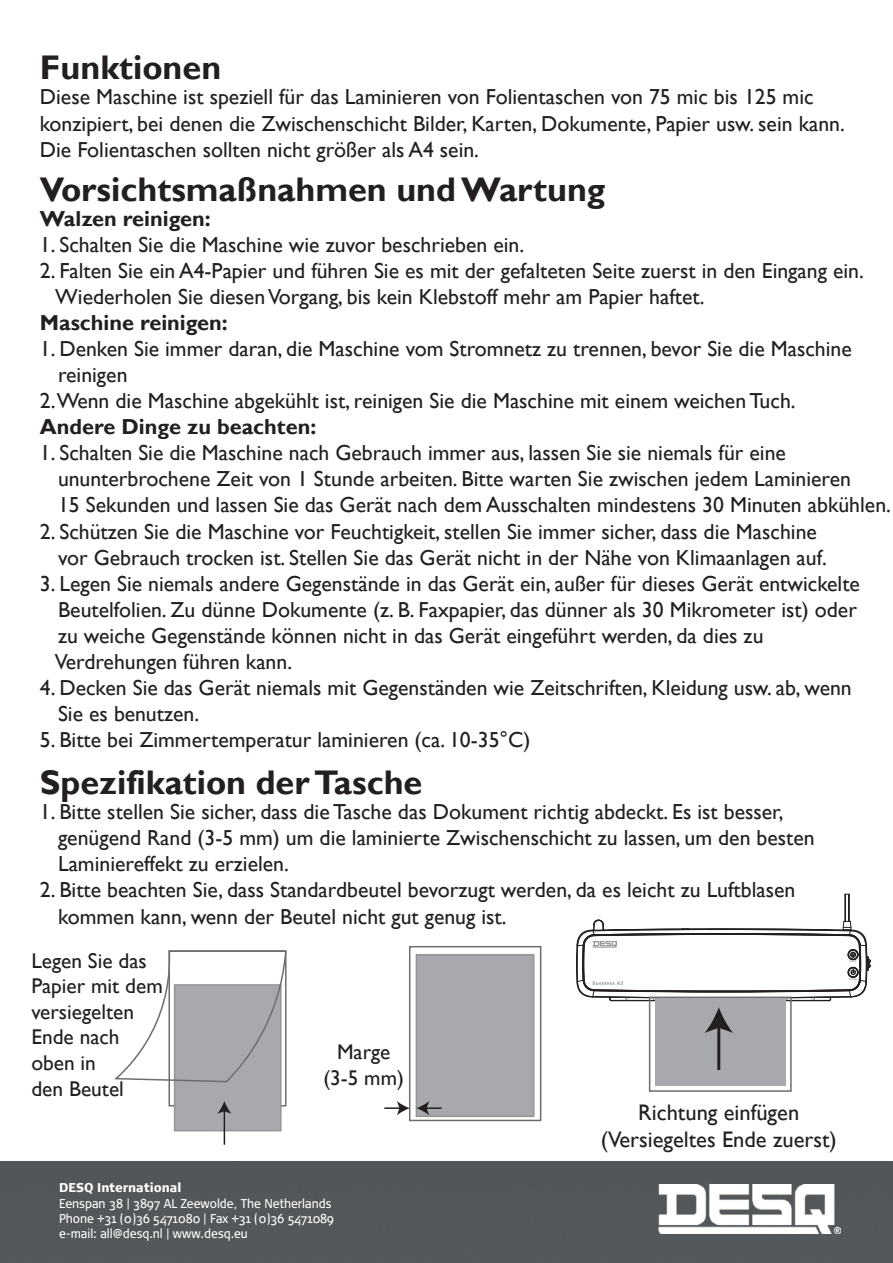
<style>
.page{position:relative;width:893px;height:1263px;background:#fff}
.page>*{position:absolute;margin:0;border:0;box-sizing:border-box;transform-origin:0 0}
.t1{font:700 34.2px "Gill Sans";color:#231f20}
.t2{font:22.5px/27px "Gill Sans";color:#231f20;text-align:center}
.t3{font:21.75px/26.1px "Gill Sans";color:#231f20}
.t4{font:700 21.75px "Gill Sans";color:#231f20}
.t5{font:21.3px/25.7px "Gill Sans";color:#231f20;text-align:center}
.t6{font:12.75px/15.3px "Signa Normal";color:#fff;scale:.9 1}
.t7{font:900 12.75px "Signa Normal";color:#fff;scale:.9 1}
.t8{font:700 2.25px "Signa Column";color:#99989b}
</style>
<div class="page">
<div style="left:409px;top:946px;width:132px;height:175px;border:2px solid #6c6d70"></div>
<div style="left:416px;top:954px;width:118px;height:163px;background:#a8a9ad;border:2px solid #939598"></div>
<svg style="left:384px;top:1101px;width:26px;height:14px"></svg>
<svg style="left:416px;top:1101px;width:26px;height:14px"></svg>
<div style="left:0;top:1161px;width:893px;height:102px;background:#53575a"></div>
<img style="left:658px;top:1184px;width:182px;height:49px">
<div style="left:649px;top:996px;width:143px;height:96px;border:2px solid #6c6d70"></div>
<div style="left:655px;top:998px;width:131px;height:88px;background:#a8a9ad"></div>
<hr style="left:717px;top:1025px;width:3px;height:45px;background:#231f20">
<svg style="left:576px;top:893px;width:295px;height:140px"></svg>
<div style="left:174px;top:984px;width:108px;height:147px;background:#a8a9ad;border:2px solid #939598"></div>
<hr style="left:224px;top:1110px;width:1px;height:35px;background:#231f20">
<svg style="left:217px;top:1101px;width:14px;height:13px"></svg>
<svg style="left:114px;top:950px;width:173px;height:134px"></svg>
<h1 class="t1" style="left:40px;top:47px;width:183px">Funktionen</h1>
<p class="t3" style="left:40px;top:84px;width:806px">Diese Maschine ist speziell für das Laminieren von Folientaschen von 75 mic bis 125 mic konzipiert, bei denen die Zwischenschicht Bilder, Karten, Dokumente, Papier usw. sein kann.<br>Die Folientaschen sollten nicht größer als A4 sein.</p>
<h1 class="t1" style="left:40px;top:169px;width:567px">Vorsichtsmaßnahmen und Wartung</h1>
<p class="t4" style="left:40px;top:205px;width:172px">Walzen reinigen:</p>
<p class="t3" style="left:40px;top:232px;width:486px">1. Schalten Sie die Maschine wie zuvor beschrieben ein.</p>
<p class="t3" style="left:55px;top:258px;width:810px;text-indent:-15px">2. Falten Sie ein A4-Papier und führen Sie es mit der gefalteten Seite zuerst in den Eingang ein.<br>Wiederholen Sie diesen Vorgang, bis kein Klebstoff mehr am Papier haftet.</p>
<p class="t4" style="left:40px;top:309px;width:189px">Maschine reinigen:</p>
<p class="t3" style="left:40px;top:336px;width:813px">1. Denken Sie immer daran, die Maschine vom Stromnetz zu trennen, bevor Sie die Maschine</p>
<p class="t3" style="left:58px;top:362px;width:71px">reinigen</p>
<p class="t3" style="left:40px;top:388px;width:757px">2.Wenn die Maschine abgekühlt ist, reinigen Sie die Maschine mit einem weichen Tuch.</p>
<p class="t4" style="left:40px;top:414px;width:278px">Andere Dinge zu beachten:</p>
<p class="t3" style="left:58px;top:440px;width:834px;text-indent:-18px">1. Schalten Sie die Maschine nach Gebrauch immer aus, lassen Sie sie niemals für eine ununterbrochene Zeit von 1 Stunde arbeiten. Bitte warten Sie zwischen jedem Laminieren<br>15 Sekunden und lassen Sie das Gerät nach dem Ausschalten mindestens 30 Minuten abkühlen.</p>
<p class="t3" style="left:58px;top:519px;width:770px;text-indent:-18px">2. Schützen Sie die Maschine vor Feuchtigkeit, stellen Sie immer sicher, dass die Maschine vor Gebrauch trocken ist. Stellen Sie das Gerät nicht in der Nähe von Klimaanlagen auf.</p>
<p class="t3" style="left:55px;top:571px;width:807px;text-indent:-15px">3. Legen Sie niemals andere Gegenstände in das Gerät ein, außer für dieses Gerät entwickelte Beutelfolien. Zu dünne Dokumente (z. B. Faxpapier, das dünner als 30 Mikrometer ist) oder zu weiche Gegenstände können nicht in das Gerät eingeführt werden, da dies zu Verdrehungen führen kann.</p>
<p class="t3" style="left:58px;top:675px;width:795px;text-indent:-18px">4. Decken Sie das Gerät niemals mit Gegenständen wie Zeitschriften, Kleidung usw. ab, wenn<br>Sie es benutzen.</p>
<p class="t3" style="left:40px;top:727px;width:492px">5. Bitte bei Zimmertemperatur laminieren (ca. 10-35°C)</p>
<h1 class="t1" style="left:40px;top:761px;width:384px">Spezifikation der Tasche</h1>
<p class="t3" style="left:58px;top:799px;width:758px;text-indent:-18px">1. Bitte stellen Sie sicher, dass die Tasche das Dokument richtig abdeckt. Es ist besser, genügend Rand (3-5 mm) um die laminierte Zwischenschicht zu lassen, um den besten<br>Laminiereffekt zu erzielen.</p>
<p class="t3" style="left:58px;top:877px;width:739px;text-indent:-18px">2. Bitte beachten Sie, dass Standardbeutel bevorzugt werden, da es leicht zu Luftblasen kommen kann, wenn der Beutel nicht gut genug ist.</p>
<p class="t5" style="left:31px;top:948px;width:133px;text-align:left">Legen Sie das<br>Papier mit dem versiegelten<br>Ende nach oben in<br>den Beutel</p>
<p class="t5" style="left:323px;top:1040px;width:82px">Marge (3-5 mm)</p>
<p class="t7" style="left:59px;top:1180px;width:137px">DESQ International</p>
<p class="t6" style="left:59px;top:1195px;width:307px">Eenspan 38 | 3897 AL Zeewolde, The Netherlands<br>Phone +31 (0)36 5471080 | Fax +31 (0)36 5471089 e-mail: all@desq.nl | www.desq.eu</p>
<p class="t8" style="left:849px;top:960px;width:9px">READY</p>
<p class="t8" style="left:849px;top:978px;width:10px">POWER</p>
<p class="t2" style="left:601px;top:1100px;width:237px">Richtung einfügen (Versiegeltes Ende zuerst)</p>
</div>
